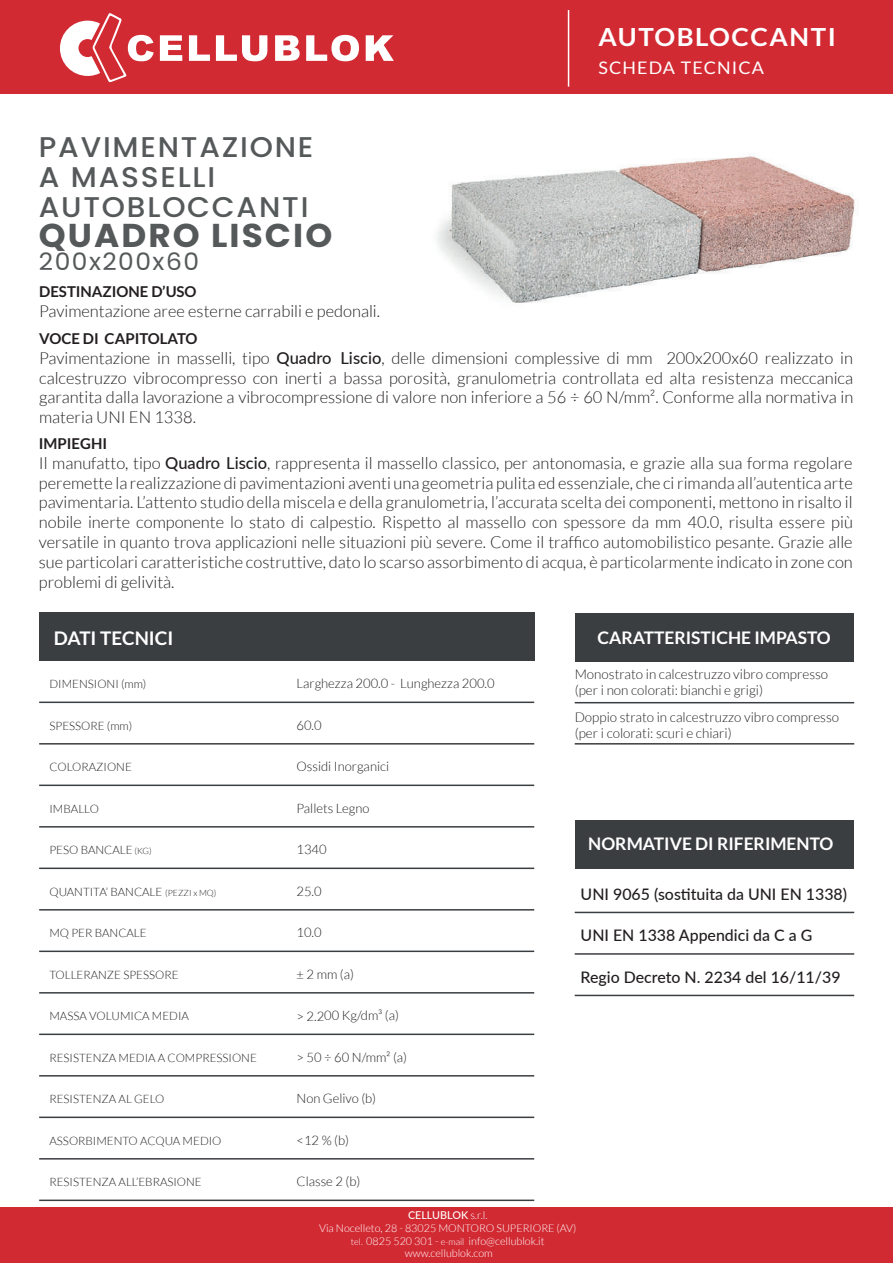
<style>
.page{position:relative;width:893px;height:1263px;background:#fff}
.page>*{position:absolute;margin:0;border:0;box-sizing:border-box;transform-origin:0 0}
.t1{font:700 33px "Poppins";letter-spacing:.06em;color:#55595a;scale:1.04 1}
.t2{font:500 28.5px/29.8px "Poppins";letter-spacing:.06em;color:#55595a;scale:1.04 1}
.t3{font:700 25.05px "Lato";letter-spacing:.06em;color:#fff;scale:1.04 1}
.t4{font:24px "Poppins";letter-spacing:.06em;color:#55595a;scale:1.04 1}
.t5{font:700 18.75px "Lato";color:#fff}
.t6{font:700 17.4px "Lato";color:#fff}
.t7{font:17.25px "Lato";letter-spacing:.06em;color:#fff;scale:1.04 1}
.t8{font:300 16.5px/19.8px "Lato";color:#231f20;text-align:justify}
.t9{font:500 15.9px "Lato";color:#231f20}
.t10{font:700 15px "Lato";color:#231f20}
.t11{font:300 13.5px/16.2px "Lato";color:#231f20}
.t12{font:300 13.05px "Lato";color:#231f20}
.t13{font:300 11.55px "Lato";color:#231f20}
.t14{font:300 10.8px/12.9px "Lato";color:#fff;text-align:center}
.s1{font-weight:500}
.s2{font-size:8.7px}
.s3{font-size:9.15px}
</style>
<div class="page">
<img style="left:437px;top:156px;width:419px;height:147px">
<div style="left:0;top:0;width:893px;height:93px;background:#d22a33"></div>
<svg style="left:60px;top:13px;width:94px;height:69px"></svg>
<svg style="left:160px;top:35px;width:22px;height:26px"></svg>
<svg style="left:189px;top:35px;width:21px;height:26px"></svg>
<svg style="left:216px;top:35px;width:51px;height:26px"></svg>
<svg style="left:275px;top:35px;width:25px;height:26px"></svg>
<svg style="left:306px;top:35px;width:53px;height:26px"></svg>
<svg style="left:366px;top:35px;width:28px;height:26px"></svg>
<div style="left:39px;top:613px;width:495px;height:48px;background:#3b3e41"></div>
<hr style="left:39px;top:701px;width:495px;height:2px;background:#3b3e41">
<hr style="left:39px;top:743px;width:495px;height:1px;background:#3b3e41">
<hr style="left:39px;top:784px;width:495px;height:2px;background:#3b3e41">
<hr style="left:39px;top:826px;width:495px;height:1px;background:#3b3e41">
<hr style="left:39px;top:867px;width:495px;height:2px;background:#3b3e41">
<hr style="left:568px;top:10px;width:1px;height:77px;background:#fff">
<hr style="left:39px;top:909px;width:495px;height:1px;background:#3b3e41">
<hr style="left:39px;top:950px;width:495px;height:2px;background:#3b3e41">
<hr style="left:39px;top:992px;width:495px;height:1px;background:#3b3e41">
<hr style="left:39px;top:1033px;width:495px;height:2px;background:#3b3e41">
<hr style="left:39px;top:1075px;width:495px;height:1px;background:#3b3e41">
<hr style="left:39px;top:1116px;width:495px;height:2px;background:#3b3e41">
<hr style="left:39px;top:1158px;width:495px;height:1px;background:#3b3e41">
<hr style="left:39px;top:1199px;width:495px;height:2px;background:#3b3e41">
<div style="left:575px;top:820px;width:279px;height:48px;background:#3b3e41"></div>
<hr style="left:575px;top:912px;width:279px;height:1px;background:#3b3e41">
<hr style="left:575px;top:743px;width:279px;height:1px;background:#3b3e41">
<hr style="left:575px;top:702px;width:279px;height:1px;background:#3b3e41">
<hr style="left:575px;top:953px;width:279px;height:2px;background:#3b3e41">
<hr style="left:575px;top:995px;width:279px;height:1px;background:#3b3e41">
<div style="left:575px;top:613px;width:279px;height:48px;background:#3b3e41"></div>
<div style="left:0;top:1207px;width:893px;height:56px;background:#d22a33"></div>
<h3 class="t3" style="left:598px;top:22px;width:230px">AUTOBLOCCANTI</h3>
<p class="t7" style="left:598px;top:58px;width:161px">SCHEDA TECNICA</p>
<h2 class="t2" style="left:39px;top:132px;width:265px">PAVIMENTAZIONE<br>A MASSELLI<br>AUTOBLOCCANTI</h2>
<h1 class="t1" style="left:39px;top:216px;width:284px">QUADRO LISCIO</h1>
<h3 class="t4" style="left:39px;top:248px;width:155px">200x200x60</h3>
<p class="t10" style="left:39px;top:283px;width:159px">DESTINAZIONE D’USO</p>
<p class="t8" style="left:39px;top:301px;width:342px">Pavimentazione aree esterne carrabili e pedonali.</p>
<p class="t10" style="left:39px;top:330px;width:160px">VOCE DI CAPITOLATO</p>
<p class="t8" style="left:39px;top:348px;width:816px">Pavimentazione in masselli, tipo <span class="s1">Quadro Liscio</span>, delle dimensioni complessive di mm 200x200x60 realizzato in calcestruzzo vibrocompresso con inerti a bassa porosità, granulometria controllata ed alta resistenza meccanica garantita dalla lavorazione a vibrocompressione di valore non inferiore a 56 ÷ 60 N/mm². Conforme alla normativa in materia UNI EN 1338.</p>
<p class="t10" style="left:39px;top:435px;width:70px">IMPIEGHI</p>
<p class="t8" style="left:39px;top:453px;width:815px">Il manufatto, tipo <span class="s1">Quadro Liscio</span>, rappresenta il massello classico, per antonomasia, e grazie alla sua forma regolare peremette la realizzazione di pavimentazioni aventi una geometria pulita ed essenziale, che ci rimanda all’autentica arte pavimentaria. L’attento studio della miscela e della granulometria, l’accurata scelta dei componenti, mettono in risalto il nobile inerte componente lo stato di calpestio. Rispetto al massello con spessore da mm 40.0, risulta essere più versatile in quanto trova applicazioni nelle situazioni più severe. Come il traffico automobilistico pesante. Grazie alle sue particolari caratteristiche costruttive, dato lo scarso assorbimento di acqua, è particolarmente indicato in zone con problemi di gelività.</p>
<p class="t5" style="left:54px;top:627px;width:121px">DATI TECNICI</p>
<p class="t13" style="left:49px;top:678px;width:98px">DIMENSIONI (mm)</p>
<p class="t12" style="left:297px;top:676px;width:200px">Larghezza 200.0 - Lunghezza 200.0</p>
<p class="t13" style="left:49px;top:719px;width:84px">SPESSORE (mm)</p>
<p class="t12" style="left:297px;top:718px;width:27px">60.0</p>
<p class="t13" style="left:49px;top:761px;width:84px">COLORAZIONE</p>
<p class="t12" style="left:297px;top:759px;width:94px">Ossidi Inorganici</p>
<p class="t13" style="left:49px;top:802px;width:51px">IMBALLO</p>
<p class="t12" style="left:297px;top:801px;width:75px">Pallets Legno</p>
<p class="t13" style="left:49px;top:844px;width:104px">PESO BANCALE <span class="s2">(KG)</span></p>
<p class="t12" style="left:297px;top:842px;width:32px">1340</p>
<p class="t13" style="left:49px;top:885px;width:168px">QUANTITA’ BANCALE <span class="s2">(PEZZI x MQ)</span></p>
<p class="t12" style="left:297px;top:884px;width:27px">25.0</p>
<p class="t13" style="left:49px;top:927px;width:99px">MQ PER BANCALE</p>
<p class="t12" style="left:297px;top:925px;width:27px">10.0</p>
<p class="t13" style="left:49px;top:968px;width:131px">TOLLERANZE SPESSORE</p>
<p class="t12" style="left:297px;top:967px;width:59px">± 2 mm (a)</p>
<p class="t13" style="left:49px;top:1010px;width:141px">MASSA VOLUMICA MEDIA</p>
<p class="t12" style="left:296px;top:1009px;width:104px">&gt; 2.200 Kg/dm³ (a)</p>
<p class="t13" style="left:49px;top:1051px;width:209px">RESISTENZA MEDIA A COMPRESSIONE</p>
<p class="t12" style="left:297px;top:1050px;width:112px">&gt; 50 ÷ 60 N/mm² (a)</p>
<p class="t13" style="left:49px;top:1093px;width:116px">RESISTENZA AL GELO</p>
<p class="t12" style="left:297px;top:1091px;width:81px">Non Gelivo (b)</p>
<p class="t13" style="left:49px;top:1134px;width:174px">ASSORBIMENTO ACQUA MEDIO</p>
<p class="t12" style="left:297px;top:1133px;width:54px">&lt;12 % (b)</p>
<p class="t13" style="left:49px;top:1176px;width:154px">RESISTENZA ALL’EBRASIONE</p>
<p class="t12" style="left:297px;top:1174px;width:65px">Classe 2 (b)</p>
<p class="t6" style="left:597px;top:628px;width:235px">CARATTERISTICHE IMPASTO</p>
<p class="t11" style="left:575px;top:666px;width:255px">Monostrato in calcestruzzo vibro compresso (per i non colorati: bianchi e grigi)</p>
<p class="t11" style="left:575px;top:709px;width:266px">Doppio strato in calcestruzzo vibro compresso (per i colorati: scuri e chiari)</p>
<p class="t6" style="left:588px;top:833px;width:246px">NORMATIVE DI RIFERIMENTO</p>
<p class="t9" style="left:581px;top:882px;width:268px">UNI 9065 (sostituita da UNI EN 1338)</p>
<p class="t9" style="left:581px;top:924px;width:233px">UNI EN 1338 Appendici da C a G</p>
<p class="t9" style="left:581px;top:965px;width:261px">Regio Decreto N. 2234 del 16/11/39</p>
<p class="t14" style="left:319px;top:1208px;width:259px"><span class="s1">CELLUBLOK</span> s.r.l.<br>Via Nocelleto, 28 - 83025 MONTORO SUPERIORE (AV) <span class="s3">tel.</span> 0825 520 301 - <span class="s3">e-mail</span> info@cellublok.it www.cellublok.com</p>
</div>
